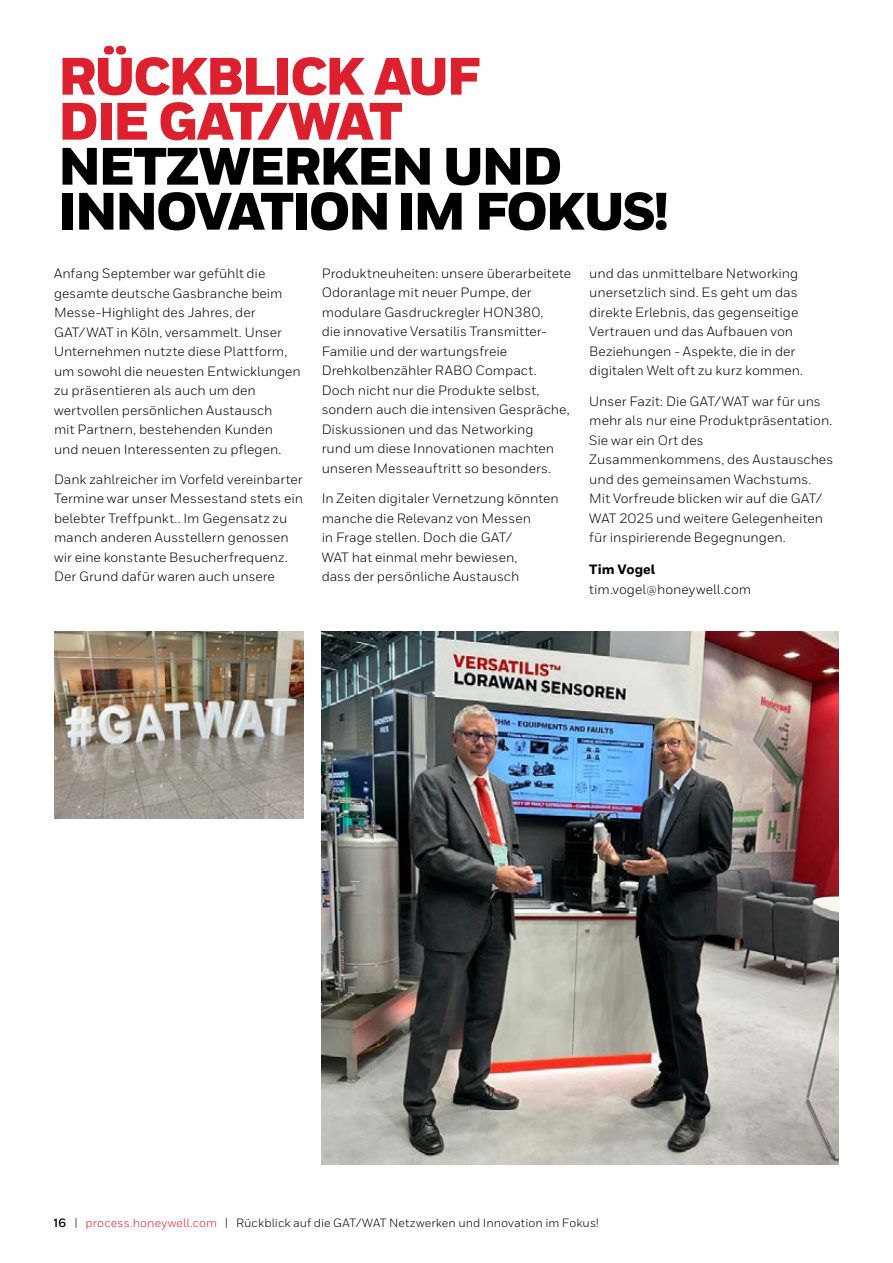
<style>
.page{position:relative;width:893px;height:1263px;background:#fff}
.page>*{position:absolute;margin:0;border:0;box-sizing:border-box;transform-origin:0 0}
.t1{font:900 52.5px/45px "Honeywell Sans";letter-spacing:-.045em;color:#000}
.t2{font:900 52.5px/45px "Honeywell Sans";letter-spacing:-.045em;color:#dc202e}
.t3{font:13.5px/19.5px "Honeywell Sans";color:#000}
.t4{font:800 13.5px "Honeywell Sans";color:#000}
.t5{font:12px "Honeywell Sans";letter-spacing:.005em;color:#000}
.s1{font-weight:700}
.s2{color:#dc202e}
</style>
<div class="page">
<img style="left:54px;top:631px;width:250px;height:188px">
<img style="left:322px;top:631px;width:517px;height:533px">
<h1 class="t2" style="left:58px;top:56px;width:423px">RÜCKBLICK AUF<br>DIE GAT/WAT</h1>
<h1 class="t1" style="left:58px;top:146px;width:612px">NETZWERKEN UND<br>INNOVATION IM FOKUS!</h1>
<p class="t3" style="left:54px;top:264px;width:248px">Anfang September war gefühlt die gesamte deutsche Gasbranche beim Messe-Highlight des Jahres, der GAT/WAT in Köln, versammelt. Unser Unternehmen nutzte diese Plattform, um sowohl die neuesten Entwicklungen zu präsentieren als auch um den wertvollen persönlichen Austausch<br>mit Partnern, bestehenden Kunden und neuen Interessenten zu pflegen.</p>
<p class="t3" style="left:54px;top:469px;width:250px">Dank zahlreicher im Vorfeld vereinbarter Termine war unser Messestand stets ein belebter Treffpunkt.. Im Gegensatz zu manch anderen Ausstellern genossen wir eine konstante Besucherfrequenz.<br>Der Grund dafür waren auch unsere</p>
<p class="t3" style="left:589px;top:263px;width:215px">und das unmittelbare Networking unersetzlich sind. Es geht um das direkte Erlebnis, das gegenseitige Vertrauen und das Aufbauen von Beziehungen - Aspekte, die in der digitalen Welt oft zu kurz kommen.</p>
<p class="t3" style="left:589px;top:391px;width:246px">Unser Fazit: Die GAT/WAT war für uns mehr als nur eine Produktpräsentation.<br>Sie war ein Ort des Zusammenkommens, des Austausches und des gemeinsamen Wachstums.<br>Mit Vorfreude blicken wir auf die GAT/ WAT 2025 und weitere Gelegenheiten für inspirierende Begegnungen.</p>
<p class="t4" style="left:589px;top:561px;width:67px">Tim Vogel</p>
<p class="t3" style="left:589px;top:579px;width:163px">tim.vogel@honeywell.com</p>
<p class="t3" style="left:322px;top:264px;width:251px">Produktneuheiten: unsere überarbeitete Odoranlage mit neuer Pumpe, der modulare Gasdruckregler HON380,<br>die innovative Versatilis Transmitter-Familie und der wartungsfreie Drehkolbenzähler RABO Compact.<br>Doch nicht nur die Produkte selbst, sondern auch die intensiven Gespräche, Diskussionen und das Networking<br>rund um diese Innovationen machten unseren Messeauftritt so besonders.</p>
<p class="t3" style="left:322px;top:489px;width:239px">In Zeiten digitaler Vernetzung könnten manche die Relevanz von Messen<br>in Frage stellen. Doch die GAT/<br>WAT hat einmal mehr bewiesen,<br>dass der persönliche Austausch</p>
<p class="t5" style="left:54px;top:1216px;width:546px"><span class="s1">16</span> | <span class="s2">process.honeywell.com</span> | Rückblick auf die GAT/WAT Netzwerken und Innovation im Fokus!</p>
</div>
